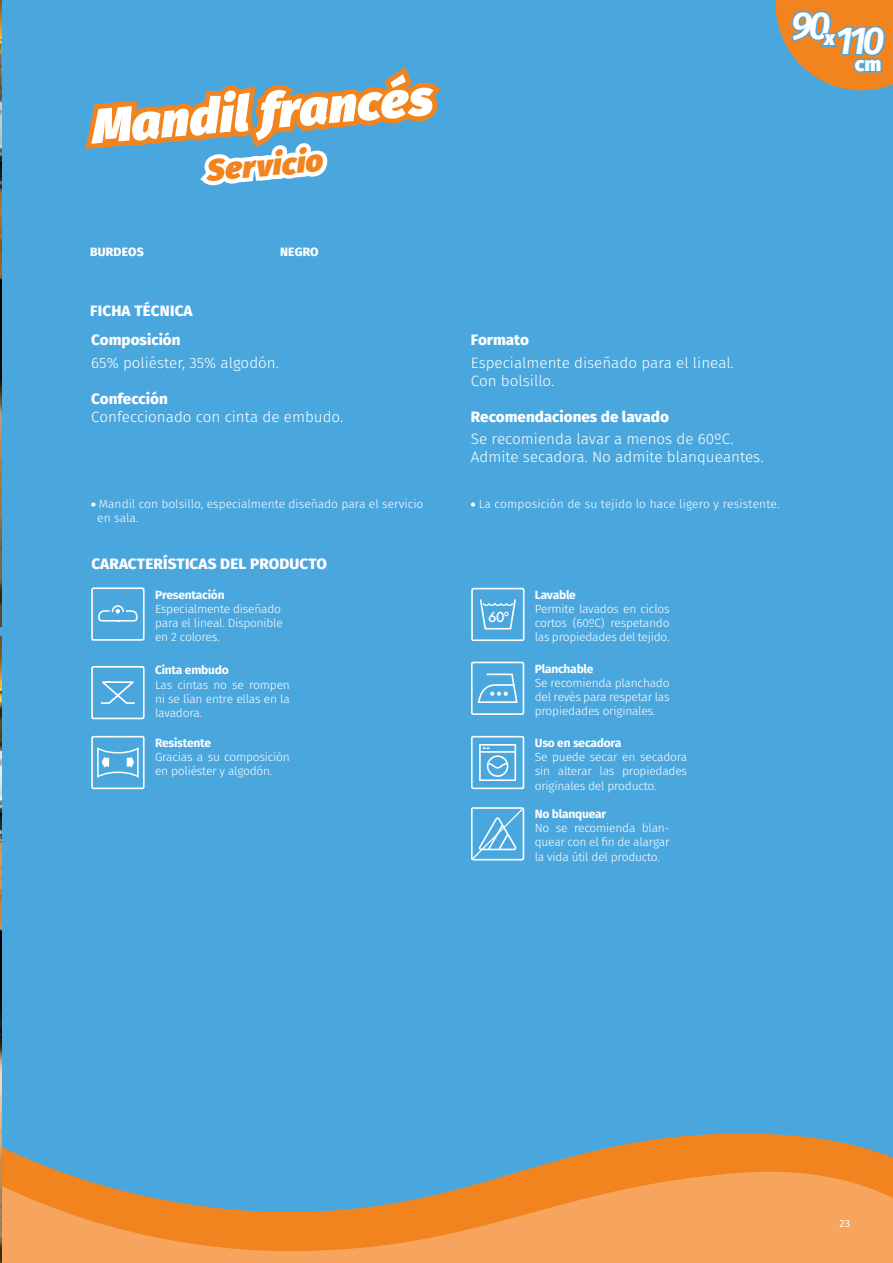
<style>
.page{position:relative;width:893px;height:1263px;background:#fff}
.page>*{position:absolute;margin:0;border:0;box-sizing:border-box;transform-origin:0 0}
.t1{font:italic 900 48.9px "Fira Sans";color:#fff}
.t2{font:italic 600 38.85px "Fira Sans";color:#fff}
.t3{font:italic 900 30px "Fira Sans";color:#f2841f}
.t4{font:800 20.1px "Fira Sans";color:#fff}
.t5{font:300 15px/18px "Fira Sans";color:#fff}
.t6{font:800 15px "Fira Sans";color:#fff}
.t7{font:500 13.5px "Futura";color:#fff}
.t8{font:800 12px "Fira Sans";letter-spacing:.01em;color:#fff}
.t9{font:300 11.85px/14.2px "Fira Sans";letter-spacing:-.02em;color:#fff;text-align:justify}
.t10{font:700 11.85px "Fira Sans";letter-spacing:-.02em;color:#fff}
.t11{font:300 11.85px/14.2px "Fira Sans";color:#fff}
.t12{font:300 11.85px "Fira Sans";letter-spacing:.01em;color:#fff}
.t13{font:10.5px "Fira Sans";color:#fff}
</style>
<div class="page">
<div style="left:0;top:0;width:893px;height:1262px;background:#4aa7de"></div>
<svg style="left:776px;top:0;width:117px;height:90px"></svg>
<svg style="left:1px;top:1130px;width:892px;height:32px"></svg>
<svg style="left:1px;top:1162px;width:892px;height:101px;fill:#f2a55e"></svg>
<svg style="left:91px;top:502px;width:5px;height:5px"></svg>
<svg style="left:471px;top:502px;width:4px;height:5px"></svg>
<div style="left:91px;top:587px;width:54px;height:54px;border:2px solid #fff;border-radius:2px"></div>
<div style="left:91px;top:666px;width:54px;height:53px;border:2px solid #fff;border-radius:2px"></div>
<svg style="left:478px;top:673px;width:39px;height:30px"></svg>
<div style="left:471px;top:662px;width:53px;height:53px;border:2px solid #fff;border-radius:2px"></div>
<svg style="left:479px;top:744px;width:37px;height:37px"></svg>
<div style="left:471px;top:736px;width:53px;height:53px;border:2px solid #fff;border-radius:2px"></div>
<svg style="left:471px;top:807px;width:53px;height:53px"></svg>
<img style="left:0;top:0;width:1px;height:627px">
<img style="left:0;top:636px;width:1px;height:627px">
<svg style="left:480px;top:599px;width:36px;height:30px"></svg>
<div style="left:471px;top:588px;width:53px;height:53px;border:2px solid #fff;border-radius:2px"></div>
<div style="left:91px;top:736px;width:54px;height:53px;border:2px solid #fff;border-radius:2px"></div>
<svg style="left:97px;top:747px;width:42px;height:31px"></svg>
<svg style="left:100px;top:681px;width:35px;height:23px"></svg>
<svg style="left:98px;top:605px;width:40px;height:17px"></svg>
<svg style="left:85px;top:66px;width:356px;height:120px"></svg>
<h1 class="t1" style="left:87px;top:81px;width:343px;rotate:-5deg">Mandil francés</h1>
<h3 class="t3" style="left:204px;top:142px;width:118px;rotate:-5deg">Servicio</h3>
<h2 class="t2" style="left:791px;top:-7px;width:41px">90</h2>
<h2 class="t2" style="left:824px;top:8px;width:62px"><sup>x</sup>110</h2>
<h3 class="t4" style="left:855px;top:46px;width:28px">cm</h3>
<p class="t8" style="left:90px;top:242px;width:55px">BURDEOS</p>
<p class="t8" style="left:280px;top:242px;width:40px">NEGRO</p>
<p class="t6" style="left:90px;top:298px;width:104px">FICHA TÉCNICA</p>
<p class="t6" style="left:91px;top:327px;width:91px">Composición</p>
<p class="t5" style="left:91px;top:353px;width:189px">65% poliéster, 35% algodón.</p>
<p class="t6" style="left:91px;top:385px;width:78px">Confección</p>
<p class="t5" style="left:91px;top:407px;width:253px">Confeccionado con cinta de embudo.</p>
<p class="t6" style="left:471px;top:327px;width:60px">Formato</p>
<p class="t5" style="left:471px;top:353px;width:265px">Especialmente diseñado para el lineal.<br>Con bolsillo.</p>
<p class="t6" style="left:471px;top:403px;width:200px">Recomendaciones de lavado</p>
<p class="t5" style="left:471px;top:430px;width:294px">Se recomienda lavar a menos de 60ºC.<br>Admite secadora. No admite blanqueantes.</p>
<p class="t11" style="left:97px;top:497px;width:328px">Mandil con bolsillo, especialmente diseñado para el servicio en sala.</p>
<p class="t12" style="left:479px;top:496px;width:302px">La composición de su tejido lo hace ligero y resistente.</p>
<p class="t6" style="left:91px;top:551px;width:237px">CARACTERÍSTICAS DEL PRODUCTO</p>
<p class="t10" style="left:155px;top:584px;width:71px">Presentación</p>
<p class="t9" style="left:155px;top:601px;width:129px;text-align:left">Especialmente diseñado para el lineal. Disponible en 2 colores.</p>
<p class="t10" style="left:155px;top:660px;width:75px">Cinta embudo</p>
<p class="t9" style="left:155px;top:677px;width:136px">Las cintas no se rompen ni se lían entre ellas en la lavadora.</p>
<p class="t10" style="left:155px;top:733px;width:58px">Resistente</p>
<p class="t9" style="left:155px;top:750px;width:136px">Gracias a su composición en poliéster y algodón.</p>
<p class="t7" style="left:488px;top:608px;width:23px">60º</p>
<p class="t10" style="left:535px;top:584px;width:43px">Lavable</p>
<p class="t9" style="left:535px;top:601px;width:136px">Permite lavados en ciclos cortos (60ºC) respetando las propiedades del tejido.</p>
<p class="t10" style="left:535px;top:659px;width:60px">Planchable</p>
<p class="t9" style="left:535px;top:676px;width:136px">Se recomienda planchado del revés para respetar las propiedades originales.</p>
<p class="t10" style="left:535px;top:733px;width:88px">Uso en secadora</p>
<p class="t9" style="left:535px;top:750px;width:154px">Se puede secar en secadora sin alterar las propiedades originales del producto.</p>
<p class="t10" style="left:535px;top:804px;width:73px">No blanquear</p>
<p class="t9" style="left:535px;top:821px;width:136px">No se recomienda blan&shy;quear con el fin de alargar la vida útil del producto.</p>
<p class="t13" style="left:839px;top:1215px;width:12px">23</p>
</div>
